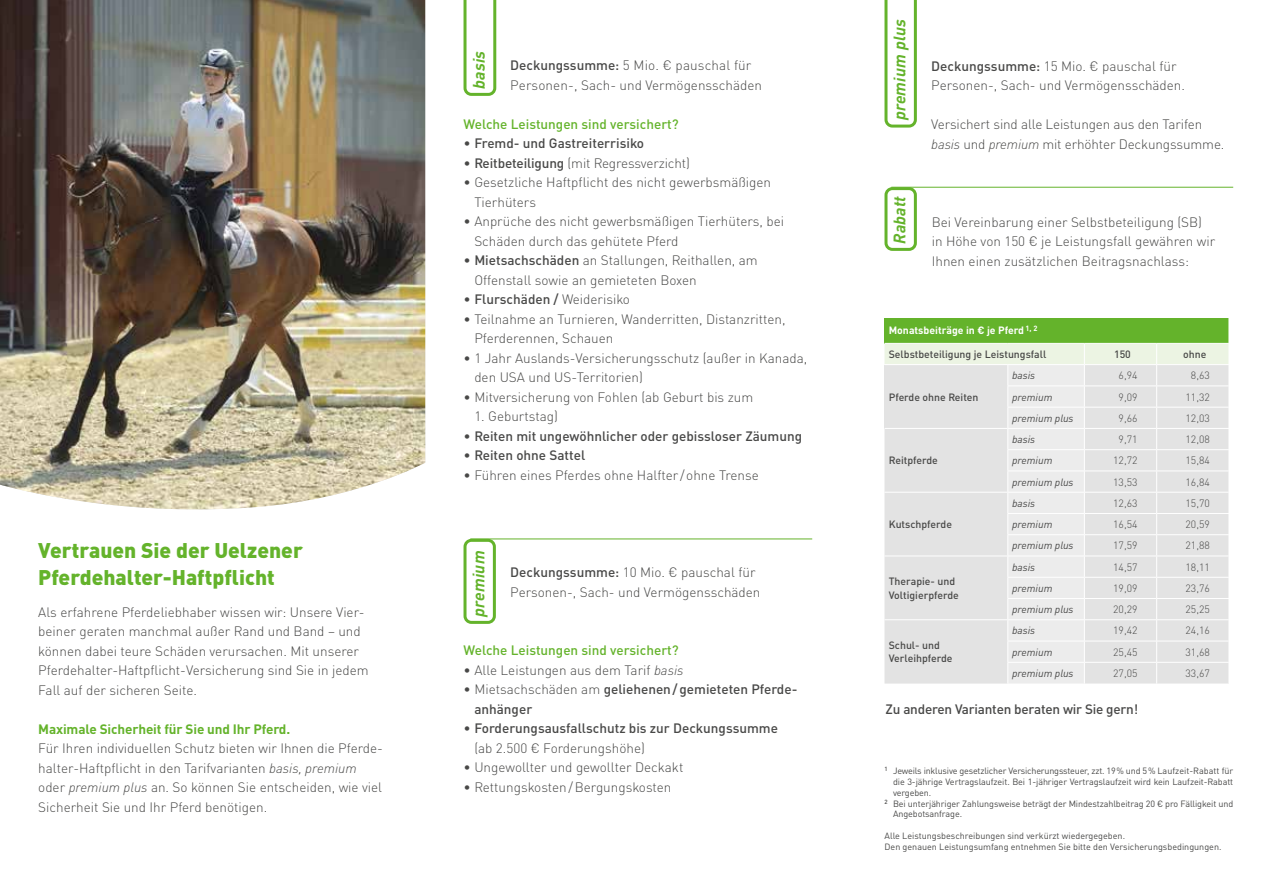
<style>
.page{position:relative;width:1263px;height:893px;background:#fff}
.page>*{position:absolute;margin:0;border:0;box-sizing:border-box;transform-origin:0 0}
.t1{font:900 21px/27px "DINOT";color:#64b32b}
.t2{font:italic 700 16.5px "DINOT";letter-spacing:.01em;color:#64b32b}
.t3{font:300 13.5px/19.5px "DINOT";color:#484847}
.t4{font:500 13.5px/19.5px "DINOT";color:#484847}
.t5{font:500 13.5px "DINOT";color:#64b32b}
.t6{font:700 13.5px "DINOT";letter-spacing:-.01em;color:#64b32b}
.t7{font:300 10.5px "DINOT";color:#484847}
.t8{font:500 10.5px/13.5px "DINOT";color:#484847}
.t9{font:italic 10.5px "DINOT";color:#484847}
.t10{font:700 10.5px "DINOT";color:#fff}
.t11{font:9px/10.8px "DINOT";letter-spacing:-.01em;color:#484847}
.s1{font-style:italic}
.s2{font-weight:500}
.s3{font-weight:300}
</style>
<div class="page">
<img style="left:0;top:0;width:425px;height:510px">
<svg style="left:463px;top:0;width:33px;height:96px"></svg>
<div style="left:463px;top:539px;width:33px;height:85px;border:3px solid #64b32b;border-radius:6px"></div>
<hr style="left:470px;top:539px;width:342px;height:1px;background:#64b32b">
<div style="left:884px;top:187px;width:33px;height:64px;border:3px solid #64b32b;border-radius:6px"></div>
<hr style="left:891px;top:187px;width:342px;height:1px;background:#64b32b">
<svg style="left:884px;top:0;width:33px;height:128px"></svg>
<svg style="left:884px;top:318px;width:345px;height:366px;background:#dde3d9"></svg>
<h1 class="t1" style="left:38px;top:536px;width:266px">Vertrauen Sie der Uelzener<br>Pferdehalter-Haftpflicht</h1>
<p class="t3" style="left:38px;top:602px;width:332px">Als erfahrene Pferdeliebhaber wissen wir: Unsere Vier&shy;beiner geraten manchmal außer Rand und Band – und können dabei teure Schäden verursachen. Mit unserer Pferdehalter-Haftpflicht-Versicherung sind Sie in jedem Fall auf der sicheren Seite.</p>
<p class="t6" style="left:38px;top:720px;width:253px">Maximale Sicherheit für Sie und Ihr Pferd.</p>
<p class="t3" style="left:38px;top:738px;width:345px">Für Ihren individuellen Schutz bieten wir Ihnen die Pferde&shy;halter-Haftpflicht in den Tarifvarianten <span class="s1">basis, premium </span>oder <span class="s1">premium plus</span> an. So können Sie entscheiden, wie viel Sicherheit Sie und Ihr Pferd benötigen.</p>
<p class="t2" style="left:468px;top:89px;width:40px;rotate:-90deg">basis</p>
<p class="t3" style="left:510px;top:56px;width:253px"><span class="s2">Deckungssumme:</span> 5 Mio. € pauschal für<br>Personen-, Sach- und Vermögensschäden</p>
<p class="t5" style="left:463px;top:115px;width:217px">Welche Leistungen sind versichert?</p>
<p class="t4" style="left:463px;top:134px;width:182px"><span class="s3">•</span> Fremd- und Gastreiterrisiko</p>
<p class="t3" style="left:463px;top:153px;width:228px">• <span class="s2">Reitbeteiligung</span> (mit Regressverzicht)</p>
<p class="t3" style="left:474px;top:173px;width:298px;text-indent:-11px">• Gesetzliche Haftpflicht des nicht gewerbsmäßigen<br>Tierhüters</p>
<p class="t3" style="left:474px;top:212px;width:311px;text-indent:-11px">• Anprüche des nicht gewerbsmäßigen Tierhüters, bei<br>Schäden durch das gehütete Pferd</p>
<p class="t3" style="left:474px;top:251px;width:285px;text-indent:-11px">• <span class="s2">Mietsachschäden</span> an Stallungen, Reithallen, am<br>Offenstall sowie an gemieteten Boxen</p>
<p class="t3" style="left:463px;top:290px;width:168px">• <span class="s2">Flurschäden /</span> Weiderisiko</p>
<p class="t3" style="left:474px;top:309px;width:313px;text-indent:-11px">• Teilnahme an Turnieren, Wanderritten, Distanzritten,<br>Pferderennen, Schauen</p>
<p class="t3" style="left:474px;top:348px;width:334px;text-indent:-11px">• 1 Jahr Auslands-Versicherungsschutz (außer in Kanada, den USA und US-Territorien)</p>
<p class="t3" style="left:463px;top:387px;width:291px">• Mitversicherung von Fohlen (ab Geburt bis zum</p>
<p class="t3" style="left:474px;top:407px;width:85px">1. Geburtstag)</p>
<p class="t4" style="left:463px;top:426px;width:340px"><span class="s3">•</span> Reiten mit ungewöhnlicher oder gebissloser Zäumung</p>
<p class="t4" style="left:463px;top:445px;width:123px"><span class="s3">•</span> Reiten ohne Sattel</p>
<p class="t3" style="left:463px;top:465px;width:297px">• Führen eines Pferdes ohne Halfter /ohne Trense</p>
<p class="t2" style="left:468px;top:617px;width:67px;rotate:-90deg">premium</p>
<p class="t3" style="left:510px;top:563px;width:252px"><span class="s2">Deckungssumme:</span> 10 Mio. € pauschal für<br>Personen-, Sach- und Vermögensschäden</p>
<p class="t5" style="left:463px;top:642px;width:217px">Welche Leistungen sind versichert?</p>
<p class="t3" style="left:463px;top:660px;width:221px">• Alle Leistungen aus dem Tarif <span class="s1">basis</span></p>
<p class="t4" style="left:474px;top:679px;width:325px;text-indent:-11px"><span class="s3">• Mietsachschäden am</span> geliehenen/gemieteten Pferde&shy;anhänger</p>
<p class="t4" style="left:474px;top:718px;width:305px;text-indent:-11px"><span class="s3">•</span> Forderungsausfallschutz bis zur Deckungssumme <span class="s3">(ab 2.500 € Forderungshöhe)</span></p>
<p class="t3" style="left:463px;top:758px;width:221px">• Ungewollter und gewollter Deckakt</p>
<p class="t3" style="left:463px;top:777px;width:209px">• Rettungskosten/Bergungskosten</p>
<p class="t2" style="left:889px;top:120px;width:103px;rotate:-90deg">premium plus</p>
<p class="t2" style="left:889px;top:244px;width:49px;rotate:-90deg">Rabatt</p>
<p class="t3" style="left:931px;top:56px;width:255px"><span class="s2">Deckungssumme:</span> 15 Mio. € pauschal für<br>Personen-, Sach- und Vermögensschäden.</p>
<p class="t3" style="left:931px;top:114px;width:295px">Versichert sind alle Leistungen aus den Tarifen <span class="s1">basis</span> und <span class="s1">premium</span> mit erhöhter Deckungssumme.</p>
<p class="t3" style="left:932px;top:212px;width:285px">Bei Vereinbarung einer Selbstbeteiligung (SB) in Höhe von 150 € je Leistungsfall gewähren wir<br>Ihnen einen zusätzlichen Beitragsnachlass:</p>
<p class="t10" style="left:889px;top:323px;width:150px">Monatsbeiträge in € je Pferd <sup>1,</sup> <sup>2</sup></p>
<p class="t8" style="left:889px;top:347px;width:159px">Selbstbeteiligung je Leistungsfall</p>
<p class="t8" style="left:1114px;top:347px;width:18px">150</p>
<p class="t8" style="left:1183px;top:347px;width:25px">ohne</p>
<p class="t8" style="left:889px;top:390px;width:91px">Pferde ohne Reiten</p>
<p class="t9" style="left:1012px;top:369px;width:25px">basis</p>
<p class="t7" style="left:1119px;top:369px;width:20px">6,94</p>
<p class="t7" style="left:1191px;top:369px;width:20px">8,63</p>
<p class="t9" style="left:1012px;top:390px;width:42px">premium</p>
<p class="t7" style="left:1119px;top:390px;width:20px">9,09</p>
<p class="t7" style="left:1185px;top:390px;width:26px">11,32</p>
<p class="t9" style="left:1012px;top:411px;width:63px">premium plus</p>
<p class="t7" style="left:1119px;top:412px;width:20px">9,66</p>
<p class="t7" style="left:1185px;top:412px;width:26px">12,03</p>
<p class="t8" style="left:889px;top:453px;width:51px">Reitpferde</p>
<p class="t8" style="left:889px;top:517px;width:65px">Kutschpferde</p>
<p class="t8" style="left:889px;top:574px;width:72px">Therapie- und<br>Voltigierpferde</p>
<p class="t8" style="left:889px;top:638px;width:65px">Schul- und<br>Verleihpferde</p>
<p class="t9" style="left:1012px;top:433px;width:25px">basis</p>
<p class="t7" style="left:1119px;top:433px;width:20px">9,71</p>
<p class="t7" style="left:1185px;top:433px;width:26px">12,08</p>
<p class="t9" style="left:1012px;top:454px;width:42px">premium</p>
<p class="t7" style="left:1113px;top:454px;width:26px">12,72</p>
<p class="t7" style="left:1185px;top:454px;width:26px">15,84</p>
<p class="t9" style="left:1012px;top:475px;width:63px">premium plus</p>
<p class="t7" style="left:1113px;top:475px;width:26px">13,53</p>
<p class="t7" style="left:1185px;top:475px;width:26px">16,84</p>
<p class="t9" style="left:1012px;top:497px;width:25px">basis</p>
<p class="t7" style="left:1113px;top:497px;width:26px">12,63</p>
<p class="t7" style="left:1185px;top:497px;width:26px">15,70</p>
<p class="t9" style="left:1012px;top:518px;width:42px">premium</p>
<p class="t7" style="left:1113px;top:518px;width:26px">16,54</p>
<p class="t7" style="left:1185px;top:518px;width:26px">20,59</p>
<p class="t9" style="left:1012px;top:539px;width:63px">premium plus</p>
<p class="t7" style="left:1113px;top:539px;width:26px">17,59</p>
<p class="t7" style="left:1185px;top:539px;width:26px">21,88</p>
<p class="t9" style="left:1012px;top:560px;width:25px">basis</p>
<p class="t7" style="left:1113px;top:560px;width:26px">14,57</p>
<p class="t7" style="left:1185px;top:560px;width:26px">18,11</p>
<p class="t9" style="left:1012px;top:582px;width:42px">premium</p>
<p class="t7" style="left:1113px;top:582px;width:26px">19,09</p>
<p class="t7" style="left:1185px;top:582px;width:26px">23,76</p>
<p class="t9" style="left:1012px;top:603px;width:63px">premium plus</p>
<p class="t7" style="left:1113px;top:603px;width:26px">20,29</p>
<p class="t7" style="left:1185px;top:603px;width:26px">25,25</p>
<p class="t9" style="left:1012px;top:624px;width:25px">basis</p>
<p class="t7" style="left:1113px;top:624px;width:26px">19,42</p>
<p class="t7" style="left:1185px;top:624px;width:26px">24,16</p>
<p class="t9" style="left:1012px;top:645px;width:42px">premium</p>
<p class="t7" style="left:1113px;top:645px;width:26px">25,45</p>
<p class="t7" style="left:1185px;top:645px;width:26px">31,68</p>
<p class="t9" style="left:1012px;top:667px;width:63px">premium plus</p>
<p class="t7" style="left:1113px;top:667px;width:26px">27,05</p>
<p class="t7" style="left:1185px;top:667px;width:26px">33,67</p>
<p class="t4" style="left:885px;top:699px;width:254px">Zu anderen Varianten beraten wir Sie gern!</p>
<p class="t11" style="left:884px;top:765px;width:350px"><sup>1</sup> Jeweils inklusive gesetzlicher Versicherungssteuer, zzt. 19% und 5% Laufzeit-Rabatt für</p>
<p class="t11" style="left:893px;top:776px;width:342px">die 3-jährige Vertragslaufzeit. Bei 1-jähriger Vertragslaufzeit wird kein Laufzeit-Rabatt</p>
<p class="t11" style="left:893px;top:787px;width:40px">vergeben.</p>
<p class="t11" style="left:884px;top:798px;width:350px"><sup>2</sup> Bei unterjähriger Zahlungsweise beträgt der Mindestzahlbeitrag 20 € pro Fälligkeit und</p>
<p class="t11" style="left:893px;top:808px;width:71px">Angebotsanfrage.</p>
<p class="t11" style="left:884px;top:830px;width:338px">Alle Leistungsbeschreibungen sind verkürzt wiedergegeben.<br>Den genauen Leistungsumfang entnehmen Sie bitte den Versicherungsbedingungen.</p>
</div>
